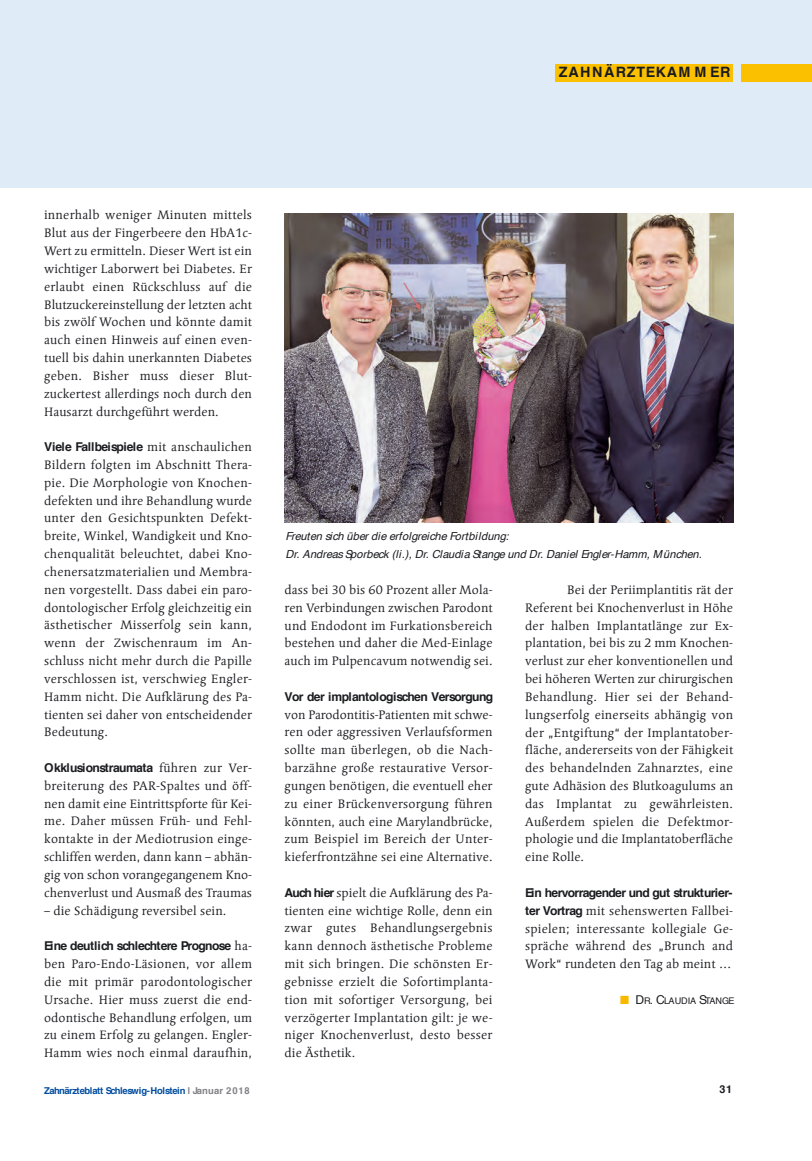
<style>
.page{position:relative;width:812px;height:1161px;background:#fff}
.page>*{position:absolute;margin:0;border:0;box-sizing:border-box;transform-origin:0 0}
.t1{font:700 14.25px "Helvetica";letter-spacing:.07em;color:#1b1c20}
.t2{font:12.15px/17.9px "Linotype Syntax Serif";letter-spacing:.005em;color:#1b1c20;text-align:justify}
.t3{font:700 12.15px "Helvetica";letter-spacing:-.05em;color:#1b1c20}
.t4{font:700 12.15px "Helvetica";letter-spacing:-.03em;color:#1b1c20}
.t5{font:italic 11.1px/17.9px "Helvetica";letter-spacing:.005em;color:#1b1c20}
.t6{font:700 10.8px "Helvetica";color:#1b1c20}
.t7{font:700 9.45px "Helvetica";letter-spacing:-.055em;color:#004d9f}
.t8{font:9.15px "Helvetica";letter-spacing:-.01em;color:#1b1c20}
.s1{font-family:"Linotype Syntax Serif";font-weight:400}
.s2{font-family:"Helvetica";font-weight:700}
.s3{color:#f9b800}
.s4{font-size:12.15px}
.s5{color:#818084}
</style>
<div class="page">
<div style="left:0;top:0;width:812px;height:188px;background:#dfebf7"></div>
<div style="left:555px;top:64px;width:178px;height:18px;background:#fbc100"></div>
<div style="left:741px;top:64px;width:71px;height:18px;background:#fbc100"></div>
<img style="left:284px;top:214px;width:449px;height:308px">
<p class="t1" style="left:559px;top:67px;width:173px">ZAHNÄRZTEKAM M ER</p>
<p class="t2" style="left:44px;top:207px;width:209px">innerhalb weniger Minuten mittels Blut aus der Fingerbeere den HbA1c-Wert zu ermitteln. Dieser Wert ist ein wichtiger Laborwert bei Diabetes. Er erlaubt einen Rückschluss auf die Blutzuckereinstellung der letzten acht bis zwölf Wochen und könnte damit auch einen Hinweis auf einen even&shy;tuell bis dahin unerkannten Diabetes geben. Bisher muss dieser Blut&shy;zuckertest allerdings noch durch den Hausarzt durchgeführt werden.</p>
<p class="t4" style="left:44px;top:442px;width:209px">Viele Fallbeispiele <span class="s1">mit anschaulichen</span></p>
<p class="t2" style="left:44px;top:456px;width:209px">Bildern folgten im Abschnitt Thera&shy;pie. Die Morphologie von Knochen&shy;defekten und ihre Behandlung wurde unter den Gesichtspunkten Defekt&shy;breite, Winkel, Wandigkeit und Kno&shy;chenqualität beleuchtet, dabei Kno&shy;chenersatzmaterialien und Membra&shy;nen vorgestellt. Dass dabei ein paro&shy;dontologischer Erfolg gleichzeitig ein ästhetischer Misserfolg sein kann, wenn der Zwischenraum im An&shy;schluss nicht mehr durch die Papille verschlossen ist, verschwieg Engler-Hamm nicht. Die Aufklärung des Pa&shy;tienten sei daher von entscheidender Bedeutung.</p>
<p class="t3" style="left:44px;top:763px;width:209px">Okklusionstraumata <span class="s1">führen zur Ver-</span></p>
<p class="t2" style="left:44px;top:777px;width:209px">breiterung des PAR-Spaltes und öff&shy;nen damit eine Eintrittspforte für Kei&shy;me. Daher müssen Früh- und Fehl&shy;kontakte in der Mediotrusion einge&shy;schliffen werden, dann kann – abhän&shy;gig von schon vorangegangenem Kno&shy;chenverlust und Ausmaß des Traumas</p>
<p class="t2" style="left:44px;top:902px;width:184px">– die Schädigung reversibel sein.</p>
<p class="t3" style="left:44px;top:941px;width:209px">Eine deutlich schlechtere Prognose <span class="s1">ha-</span></p>
<p class="t2" style="left:44px;top:955px;width:209px">ben Paro-Endo-Läsionen, vor allem die mit primär parodontologischer Ursache. Hier muss zuerst die end&shy;odontische Behandlung erfolgen, um zu einem Erfolg zu gelangen. Engler-Hamm wies noch einmal daraufhin,</p>
<p class="t5" style="left:285px;top:528px;width:418px">Freuten sich über die erfolgreiche Fortbildung:<br>Dr. Andreas Sporbeck (li.), Dr. Claudia Stange und Dr. Daniel Engler-Hamm, München.</p>
<p class="t2" style="left:285px;top:581px;width:209px">dass bei 30 bis 60 Prozent aller Mola&shy;ren Verbindungen zwischen Parodont und Endodont im Furkationsbereich bestehen und daher die Med-Einlage auch im Pulpencavum notwendig sei.</p>
<p class="t3" style="left:285px;top:691px;width:210px">Vor der implantologischen Versorgung</p>
<p class="t2" style="left:285px;top:706px;width:209px">von Parodontitis-Patienten mit schwe&shy;ren oder aggressiven Verlaufsformen sollte man überlegen, ob die Nach&shy;barzähne große restaurative Versor&shy;gungen benötigen, die eventuell eher zu einer Brückenversorgung führen könnten, auch eine Marylandbrücke, zum Beispiel im Bereich der Unter&shy;kieferfrontzähne sei eine Alternative.</p>
<p class="t2" style="left:285px;top:884px;width:209px"><span class="s2">Auch hier</span> spielt die Aufklärung des Pa&shy;tienten eine wichtige Rolle, denn ein zwar gutes Behandlungsergebnis kann dennoch ästhetische Probleme mit sich bringen. Die schönsten Er&shy;gebnisse erzielt die Sofortimplanta&shy;tion mit sofortiger Versorgung, bei verzögerter Implantation gilt: je we&shy;niger Knochenverlust, desto besser die Ästhetik.</p>
<p class="t2" style="left:525px;top:581px;width:209px;text-indent:42px">Bei der Periimplantitis rät der Referent bei Knochenverlust in Höhe der halben Implantatlänge zur Ex&shy;plantation, bei bis zu 2 mm Knochen&shy;verlust zur eher konventionellen und bei höheren Werten zur chirurgischen Behandlung. Hier sei der Behand&shy;lungserfolg einerseits abhängig von der „Entgiftung“ der Implantatober&shy;fläche, andererseits von der Fähigkeit des behandelnden Zahnarztes, eine gute Adhäsion des Blutkoagulums an das Implantat zu gewährleisten.<br>Außerdem spielen die Defektmor&shy;phologie und die Implantatoberfläche eine Rolle.</p>
<p class="t3" style="left:525px;top:888px;width:209px">Ein hervorragender und gut strukturier-</p>
<p class="t2" style="left:525px;top:902px;width:209px"><span class="s2">ter Vortrag</span> mit sehenswerten Fallbei&shy;spielen; interessante kollegiale Ge&shy;spräche während des „Brunch and Work“ rundeten den Tag ab meint …</p>
<p class="t8" style="left:620px;top:996px;width:116px"><span class="s3">■</span> <span class="s4">D</span>R<span class="s4">. C</span>LAUDIA <span class="s4">S</span>TANGE</p>
<p class="t7" style="left:44px;top:1087px;width:207px">Zahnärzteblatt Schleswig-Holstein <span class="s5">| Januar 2018</span></p>
<p class="t6" style="left:719px;top:1085px;width:14px">31</p>
</div>
